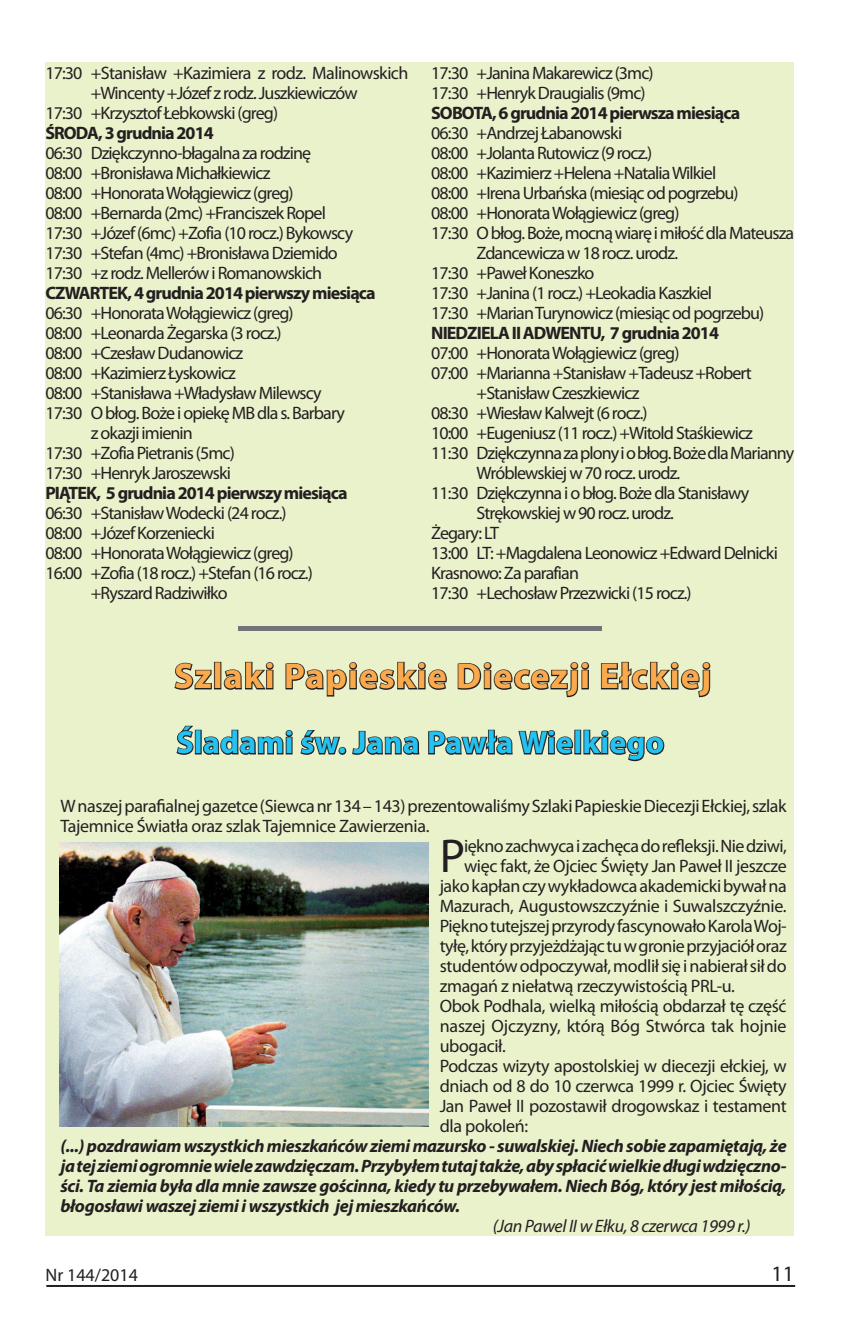
<style>
.page{position:relative;width:868px;height:1338px;background:#fff}
.page>*{position:absolute;margin:0;border:0;box-sizing:border-box;transform-origin:0 0}
.t1{font:47.6px "Myriad Pro";color:#231f20}
.t2{font:700 36px "Myriad Pro";letter-spacing:.03em;color:#faa94d}
.t3{font:700 32px "Myriad Pro";letter-spacing:.01em;color:#23c2f1}
.t4{font:22px "Myriad Pro";color:#231f20}
.t5{font:18px/20px "Myriad Pro";letter-spacing:-.05em;color:#231f20}
.t6{font:18px/20px "Myriad Pro";letter-spacing:-.02em;color:#231f20}
.t7{font:italic 700 18px/20px "Myriad Pro";letter-spacing:-.02em;color:#231f20;text-align:justify}
.t8{font:700 18px "Myriad Pro";letter-spacing:-.05em;color:#231f20}
.t9{font:18px "Myriad Pro";letter-spacing:-.03em;color:#231f20}
.t10{font:18px "Myriad Pro";letter-spacing:-.025em;color:#231f20}
.t11{font:18px "Myriad Pro";letter-spacing:-.01em;color:#231f20}
.t12{font:italic 18px "Myriad Pro";letter-spacing:-.02em;color:#231f20}
.t13{font:18px "Myriad Pro";color:#231f20}
</style>
<div class="page">
<hr style="left:46px;top:1285px;width:749px;height:2px;background:#231f20">
<div style="left:45px;top:62px;width:749px;height:1174px;background:#eaf2cc"></div>
<hr style="left:238px;top:626px;width:363px;height:4px;background:#727477">
<div style="left:418px;top:670px;width:7px;height:19px;border:2px solid #231f20"></div>
<div style="left:418px;top:662px;width:7px;height:8px;border:2px solid #231f20;border-radius:50%"></div>
<div style="left:670px;top:670px;width:8px;height:19px;border:2px solid #231f20"></div>
<div style="left:670px;top:662px;width:8px;height:8px;border:2px solid #231f20;border-radius:50%"></div>
<svg style="left:680px;top:662px;width:31px;height:36px"></svg>
<svg style="left:174px;top:661px;width:246px;height:94px"></svg>
<svg style="left:428px;top:661px;width:244px;height:101px"></svg>
<img style="left:60px;top:843px;width:368px;height:284px">
<p class="t5" style="left:45px;top:62px;width:364px">17:30 +Stanisław +Kazimiera z rodz. Malinowskich</p>
<p class="t5" style="left:91px;top:82px;width:268px">+Wincenty +Józef z rodz. Juszkiewiczów</p>
<p class="t5" style="left:45px;top:102px;width:234px">17:30 +Krzysztof Łebkowski (greg)</p>
<p class="t8" style="left:45px;top:121px;width:170px">ŚRODA, 3 grudnia 2014</p>
<p class="t5" style="left:45px;top:142px;width:309px">06:30 Dziękczynno-błagalna za rodzinę<br>08:00 +Bronisława Michałkiewicz<br>08:00 +Honorata Wołągiewicz (greg)<br>08:00 +Bernarda (2mc) +Franciszek Ropel 17:30 +Józef (6mc) +Zofia (10 rocz.) Bykowscy 17:30 +Stefan (4mc) +Bronisława Dziemido 17:30 +z rodz. Mellerów i Romanowskich</p>
<p class="t8" style="left:45px;top:281px;width:332px">CZWARTEK, 4 grudnia 2014 pierwszy miesiąca</p>
<p class="t5" style="left:45px;top:302px;width:250px">06:30 +Honorata Wołągiewicz (greg)</p>
<p class="t5" style="left:45px;top:322px;width:238px">08:00 +Leonarda Żegarska (3 rocz.)</p>
<p class="t5" style="left:45px;top:342px;width:199px">08:00 +Czesław Dudanowicz</p>
<p class="t5" style="left:45px;top:362px;width:192px">08:00 +Kazimierz Łyskowicz</p>
<p class="t5" style="left:45px;top:382px;width:278px">08:00 +Stanisława +Władysław Milewscy</p>
<p class="t5" style="left:45px;top:402px;width:301px">17:30 O błog. Boże i opiekę MB dla s. Barbary</p>
<p class="t5" style="left:91px;top:422px;width:104px">z okazji imienin</p>
<p class="t5" style="left:45px;top:442px;width:191px">17:30 +Zofia Pietranis (5mc)</p>
<p class="t5" style="left:45px;top:462px;width:187px">17:30 +Henryk Jaroszewski</p>
<p class="t8" style="left:45px;top:481px;width:303px">PIĄTEK, 5 grudnia 2014 pierwszy miesiąca</p>
<p class="t5" style="left:45px;top:502px;width:243px">06:30 +Stanisław Wodecki (24 rocz.)</p>
<p class="t5" style="left:45px;top:522px;width:171px">08:00 +Józef Korzeniecki</p>
<p class="t5" style="left:45px;top:542px;width:250px">08:00 +Honorata Wołągiewicz (greg)</p>
<p class="t5" style="left:45px;top:562px;width:269px">16:00 +Zofia (18 rocz.) +Stefan (16 rocz.)</p>
<p class="t5" style="left:91px;top:582px;width:138px">+Ryszard Radziwiłko</p>
<p class="t5" style="left:431px;top:62px;width:224px">17:30 +Janina Makarewicz (3mc)<br>17:30 +Henryk Draugialis (9mc)</p>
<p class="t8" style="left:431px;top:101px;width:310px">SOBOTA, 6 grudnia 2014 pierwsza miesiąca</p>
<p class="t5" style="left:431px;top:122px;width:192px">06:30 +Andrzej Łabanowski</p>
<p class="t5" style="left:431px;top:142px;width:223px">08:00 +Jolanta Rutowicz (9 rocz.)</p>
<p class="t5" style="left:431px;top:162px;width:286px">08:00 +Kazimierz +Helena +Natalia Wilkiel</p>
<p class="t5" style="left:431px;top:182px;width:309px">08:00 +Irena Urbańska (miesiąc od pogrzebu)</p>
<p class="t5" style="left:431px;top:202px;width:250px">08:00 +Honorata Wołągiewicz (greg)</p>
<p class="t5" style="left:431px;top:222px;width:364px">17:30 O błog. Boże, mocną wiarę i miłość dla Mateusza</p>
<p class="t5" style="left:476px;top:242px;width:203px">Zdancewicza w 18 rocz. urodz.</p>
<p class="t5" style="left:431px;top:262px;width:165px">17:30 +Paweł Koneszko</p>
<p class="t5" style="left:431px;top:282px;width:282px">17:30 +Janina (1 rocz.) +Leokadia Kaszkiel</p>
<p class="t5" style="left:431px;top:302px;width:334px">17:30 +Marian Turynowicz (miesiąc od pogrzebu)</p>
<p class="t8" style="left:431px;top:321px;width:289px">NIEDZIELA II ADWENTU, 7 grudnia 2014</p>
<p class="t5" style="left:431px;top:342px;width:250px">07:00 +Honorata Wołągiewicz (greg)</p>
<p class="t5" style="left:431px;top:362px;width:322px">07:00 +Marianna +Stanisław +Tadeusz +Robert</p>
<p class="t5" style="left:476px;top:382px;width:164px">+Stanisław Czeszkiewicz</p>
<p class="t5" style="left:431px;top:402px;width:218px">08:30 +Wiesław Kalwejt (6 rocz.)</p>
<p class="t5" style="left:431px;top:422px;width:323px">10:00 +Eugeniusz (11 rocz.) +Witold Staśkiewicz</p>
<p class="t5" style="left:431px;top:442px;width:364px">11:30 Dziękczynna za plony i o błog. Boże dla Marianny</p>
<p class="t5" style="left:476px;top:462px;width:205px">Wróblewskiej w 70 rocz. urodz.</p>
<p class="t5" style="left:431px;top:482px;width:319px">11:30 Dziękczynna i o błog. Boże dla Stanisławy</p>
<p class="t5" style="left:476px;top:502px;width:199px">Strękowskiej w 90 rocz. urodz.</p>
<p class="t5" style="left:431px;top:522px;width:70px">Żegary: LT</p>
<p class="t5" style="left:431px;top:542px;width:348px">13:00 LT: +Magdalena Leonowicz +Edward Delnicki</p>
<p class="t5" style="left:431px;top:562px;width:149px">Krasnowo: Za parafian</p>
<p class="t5" style="left:431px;top:582px;width:262px">17:30 +Lechosław Przezwicki (15 rocz.)</p>
<h2 class="t2" style="left:174px;top:653px;width:538px">Szlaki Papieskie Diecezji Ełckiej</h2>
<h3 class="t3" style="left:176px;top:722px;width:489px">Śladami św. Jana Pawła Wielkiego</h3>
<p class="t6" style="left:60px;top:796px;width:727px">W naszej parafialnej gazetce (Siewca nr 134 – 143) prezentowaliśmy Szlaki Papieskie Diecezji Ełckiej, szlak<br>Tajemnice Światła oraz szlak Tajemnice Zawierzenia.</p>
<h1 class="t1" style="left:439px;top:827px;width:27px">P</h1>
<p class="t9" style="left:464px;top:835px;width:324px">iękno zachwyca i zachęca do refleksji. Nie dziwi,</p>
<p class="t6" style="left:464px;top:856px;width:324px">więc fakt, że Ojciec Święty Jan Paweł II jeszcze</p>
<p class="t10" style="left:439px;top:875px;width:348px">jako kapłan czy wykładowca akademicki bywał na</p>
<p class="t6" style="left:439px;top:896px;width:348px">Mazurach, Augustowszczyźnie i Suwalszczyźnie.</p>
<p class="t10" style="left:439px;top:915px;width:348px">Piękno tutejszej przyrody fascynowało Karola Woj-</p>
<p class="t9" style="left:439px;top:935px;width:348px">tyłę, który przyjeżdżając tu w gronie przyjaciół oraz</p>
<p class="t6" style="left:439px;top:956px;width:348px">studentów odpoczywał, modlił się i nabierał sił do</p>
<p class="t6" style="left:439px;top:976px;width:297px">zmagań z niełatwą rzeczywistością PRL-u.</p>
<p class="t6" style="left:439px;top:996px;width:348px">Obok Podhala, wielką miłością obdarzał tę część</p>
<p class="t11" style="left:439px;top:1015px;width:348px">naszej Ojczyzny, którą Bóg Stwórca tak hojnie</p>
<p class="t6" style="left:439px;top:1036px;width:68px">ubogacił.</p>
<p class="t6" style="left:439px;top:1056px;width:348px">Podczas wizyty apostolskiej w diecezji ełckiej, w</p>
<p class="t6" style="left:439px;top:1076px;width:348px">dniach od 8 do 10 czerwca 1999 r. Ojciec Święty</p>
<p class="t6" style="left:439px;top:1096px;width:348px">Jan Paweł II pozostawił drogowskaz i testament</p>
<p class="t6" style="left:439px;top:1116px;width:90px">dla pokoleń:</p>
<p class="t7" style="left:60px;top:1136px;width:727px">(...) pozdrawiam wszystkich mieszkańców ziemi mazursko - suwalskiej. Niech sobie zapamiętają, że ja tej ziemi ogromnie wiele zawdzięczam. Przybyłem tutaj także, aby spłacić wielkie długi wdzięczno&shy;ści. Ta ziemia była dla mnie zawsze gościnna, kiedy tu przebywałem. Niech Bóg, który jest miłością, błogosławi waszej ziemi i wszystkich jej mieszkańców.</p>
<p class="t12" style="left:492px;top:1215px;width:259px">(Jan Pawel II w Ełku, 8 czerwca 1999 r.)</p>
<p class="t13" style="left:45px;top:1264px;width:94px">Nr 144/2014</p>
<p class="t4" style="left:771px;top:1260px;width:24px">11</p>
</div>
